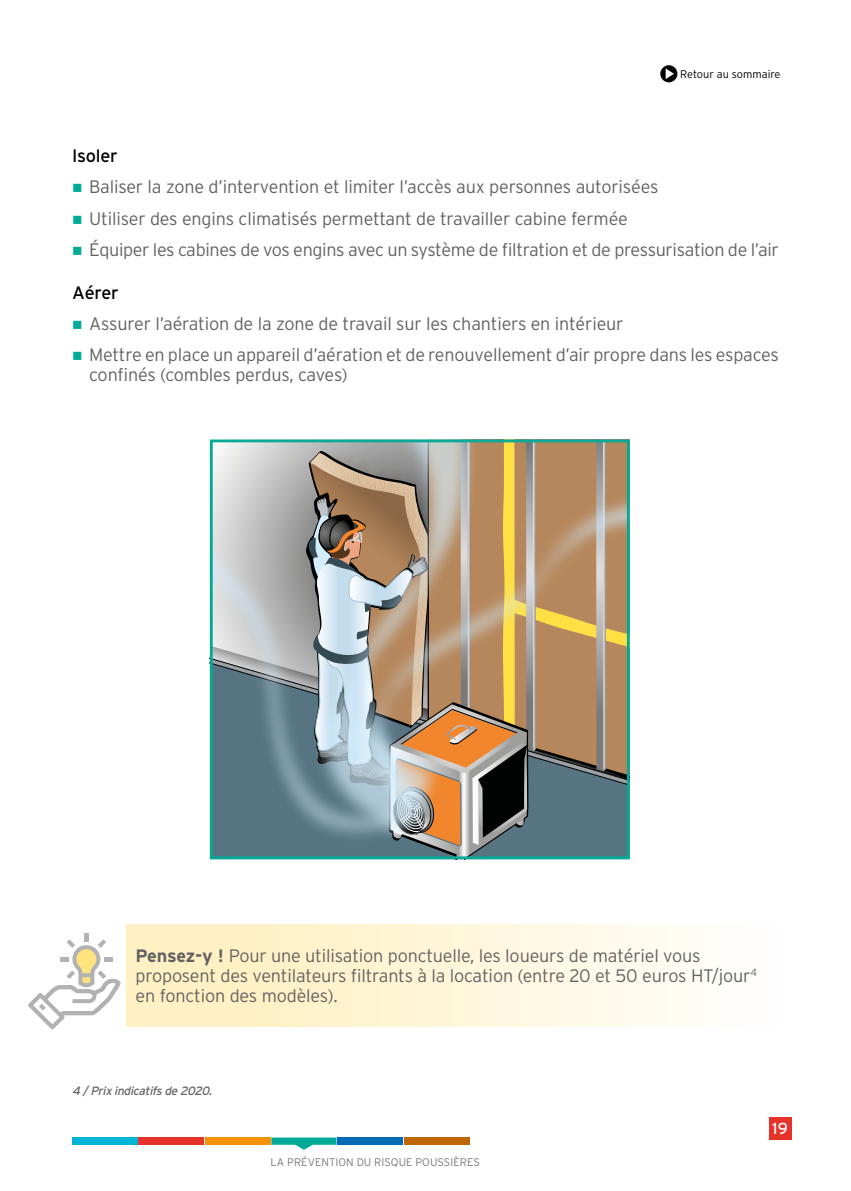
<style>
.page{position:relative;width:851px;height:1191px;background:#fff}
.page>*{position:absolute;margin:0;border:0;box-sizing:border-box;transform-origin:0 0}
.t1{font:300 18px/31.4px "Interstate";letter-spacing:-.01em;color:#646363}
.t2{font:18px "Interstate";letter-spacing:-.01em;color:#000}
.t3{font:16px "Interstate";color:#fff}
.t4{font:italic 12px "Interstate";color:#646363}
.t5{font:300 11px "Interstate";color:#7c7b7b}
.t6{font:300 11px "Interstate";color:#000}
.s1{font-weight:700}
</style>
<div class="page">
<div style="left:768px;top:1117px;width:23px;height:23px;background:#e63329"></div>
<svg style="left:214px;top:443px;width:87px;height:66px;background:#d1d1d1"></svg>
<img style="left:214px;top:509px;width:92px;height:335px">
<svg style="left:306px;top:443px;width:319px;height:412px;background:#a6947e"></svg>
<div style="left:210px;top:439px;width:419px;height:420px;border:3px solid #00aa96"></div>
<div style="left:126px;top:924px;width:652px;height:102px;background:linear-gradient(to right,#ffefbb,#fffefc)"></div>
<svg style="left:28px;top:933px;width:93px;height:97px"></svg>
<div style="left:205px;top:1137px;width:65px;height:7px;background:#f39207"></div>
<div style="left:338px;top:1137px;width:65px;height:7px;background:#0069b4"></div>
<div style="left:138px;top:1137px;width:66px;height:7px;background:#e63329"></div>
<div style="left:72px;top:1137px;width:65px;height:7px;background:#00b4d5"></div>
<div style="left:404px;top:1137px;width:65px;height:7px;background:#bf6600"></div>
<svg style="left:271px;top:1137px;width:65px;height:12px"></svg>
<div style="left:660px;top:65px;width:17px;height:17px;background:#000;border-radius:50%"></div>
<svg style="left:665px;top:68px;width:9px;height:11px"></svg>
<p class="t6" style="left:680px;top:68px;width:102px">Retour au sommaire</p>
<p class="t2" style="left:72px;top:146px;width:47px">Isoler</p>
<p class="t1" style="left:89px;top:171px;width:691px">Baliser la zone d’intervention et limiter l’accès aux personnes autorisées<br>Utiliser des engins climatisés permettant de travailler cabine fermée<br>Équiper les cabines de vos engins avec un système de filtration et de pressurisation de l’air</p>
<p class="t2" style="left:72px;top:282px;width:48px">Aérer</p>
<p class="t1" style="left:89px;top:308px;width:691px">Assurer l’aération de la zone de travail sur les chantiers en intérieur<br>Mettre en place un appareil d’aération et de renouvellement d’air propre dans les espaces</p>
<p class="t1" style="left:89px;top:359px;width:260px">confinés (combles perdus, caves)</p>
<p class="t1" style="left:135px;top:945px;width:622px;line-height:20px"><span class="s1">Pensez-y !</span> Pour une utilisation ponctuelle, les loueurs de matériel vous proposent des ventilateurs filtrants à la location (entre 20 et 50 euros HT/jour<sup>4 </sup>en fonction des modèles).</p>
<p class="t4" style="left:72px;top:1083px;width:144px">4 /Prix indicatifsde 2020.</p>
<p class="t5" style="left:270px;top:1155px;width:211px">LA PRÉVENTION DU RISQUE POUSSIÈRES</p>
<p class="t3" style="left:772px;top:1119px;width:17px">19</p>
</div>
